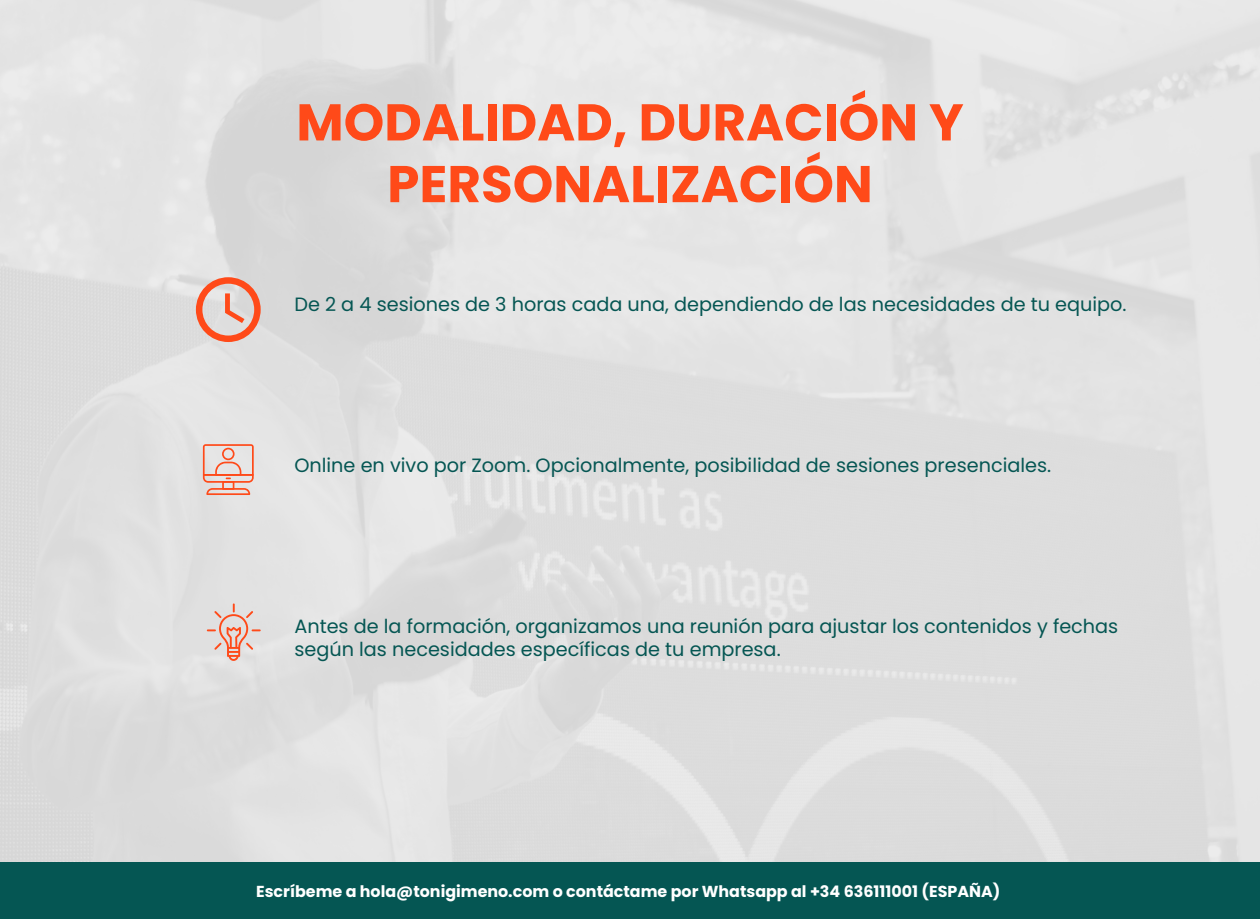
<style>
.page{position:relative;width:1260px;height:919px;background:#fff}
.page>*{position:absolute;margin:0;border:0;box-sizing:border-box;transform-origin:0 0}
.t1{font:700 51.62px/61.7px "Poppins";color:#ff4a19;text-align:center}
.t2{font:19.25px/22.9px "Poppins";color:#055653}
.t3{font:700 15.92px "Poppins";color:#fff}
</style>
<div class="page">
<svg style="left:196px;top:277px;width:65px;height:65px;background:#e8ad9e"></svg>
<svg style="left:203px;top:444px;width:51px;height:51px;background:#ebbbae"></svg>
<svg style="left:207px;top:603px;width:54px;height:58px;background:#e5c9c1"></svg>
<div style="left:0;top:862px;width:1260px;height:57px;background:#055653"></div>
<p class="t1" style="left:296px;top:92px;width:669px">MODALIDAD, DURACIÓN Y<br>PERSONALIZACIÓN</p>
<h1 class="t2" style="left:294px;top:293px;width:834px">De 2 a 4 sesiones de 3 horas cada una, dependiendo de las necesidades de tu equipo.</h1>
<p class="t2" style="left:294px;top:454px;width:758px">Online en vivo por Zoom. Opcionalmente, posibilidad de sesiones presenciales.</p>
<p class="t2" style="left:294px;top:614px;width:825px">Antes de la formación, organizamos una reunión para ajustar los contenidos y fechas según las necesidades específicas de tu empresa.</p>
<p class="t3" style="left:256px;top:880px;width:746px">Escríbeme a hola@tonigimeno.com o contáctame por Whatsapp al +34 636111001 (ESPAÑA)</p>
</div>
